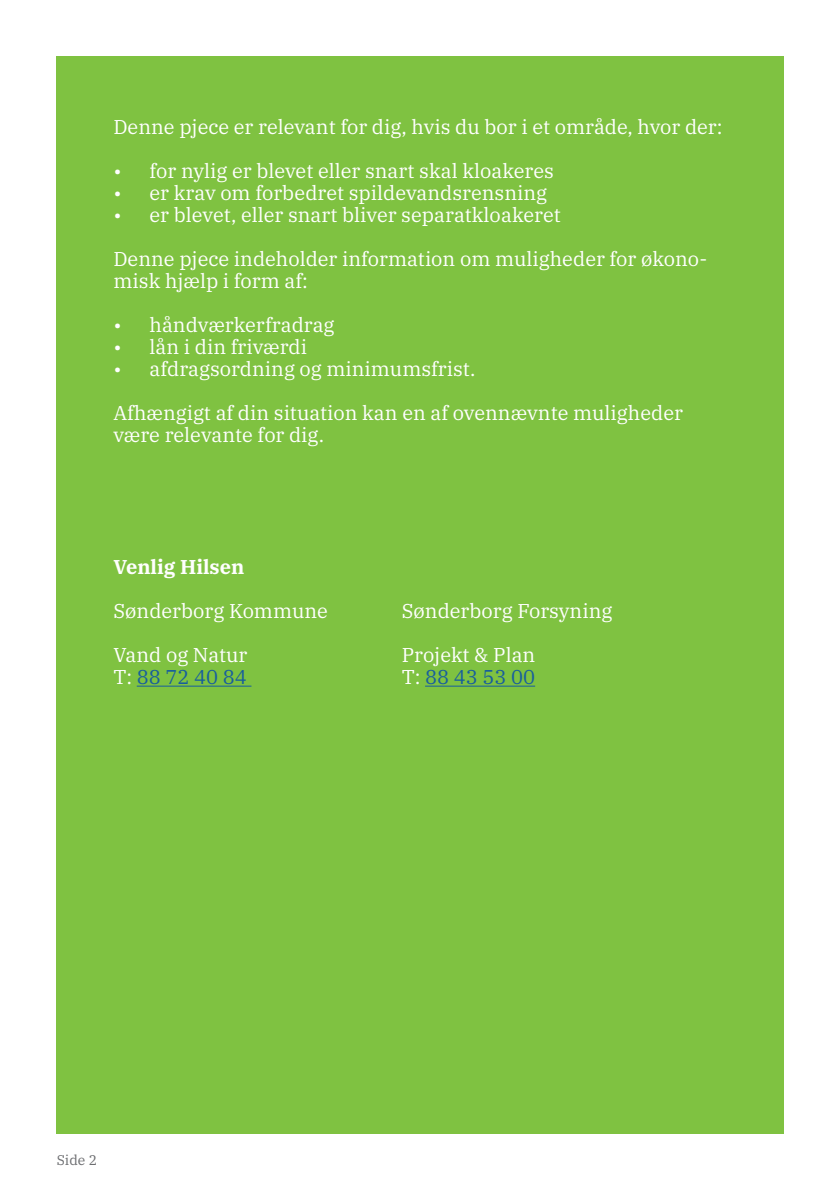
<style>
.page{position:relative;width:840px;height:1191px;background:#fff}
.page>*{position:absolute;margin:0;border:0;box-sizing:border-box;transform-origin:0 0}
.Brødtekst{font:20px/22px "IBM Plex Serif";color:#fff}
.Brødtekst-2{font:20px "IBM Plex Serif";color:#175d9e}
.Brødtekst-3{font:700 20px "IBM Plex Serif";color:#fff}
.t1{font:14px "IBM Plex Serif";color:#6c6d70}
.s1{color:#fff}
</style>
<div class="page">
<div style="left:56px;top:57px;width:726px;height:1077px;background:#7fc241"></div>
<hr style="left:137px;top:685px;width:114px;height:1px;background:#175d9e">
<hr style="left:425px;top:685px;width:110px;height:1px;background:#175d9e">
<p class="Brødtekst" style="left:113px;top:114px;width:610px">Denne pjece er relevant for dig, hvis du bor i et område, hvor der:</p>
<p class="Brødtekst" style="left:113px;top:158px;width:441px">• for nylig er blevet eller snart skal kloakeres</p>
<p class="Brødtekst" style="left:113px;top:180px;width:435px">• er krav om forbedret spildevandsrensning</p>
<p class="Brødtekst" style="left:113px;top:202px;width:448px">• er blevet, eller snart bliver separatkloakeret</p>
<p class="Brødtekst" style="left:113px;top:246px;width:595px">Denne pjece indeholder information om muligheder for økono&shy;misk hjælp i form af:</p>
<p class="Brødtekst" style="left:113px;top:312px;width:222px">• håndværkerfradrag</p>
<p class="Brødtekst" style="left:113px;top:334px;width:195px">• lån i din friværdi</p>
<p class="Brødtekst" style="left:113px;top:356px;width:363px">• afdragsordning og minimumsfrist.</p>
<p class="Brødtekst" style="left:113px;top:400px;width:570px">Afhængigt af din situation kan en af ovennævnte muligheder være relevante for dig.</p>
<p class="Brødtekst-3" style="left:113px;top:551px;width:132px">Venlig Hilsen</p>
<p class="Brødtekst" style="left:113px;top:598px;width:216px">Sønderborg Kommune</p>
<p class="Brødtekst" style="left:401px;top:598px;width:212px">Sønderborg Forsyning</p>
<p class="Brødtekst" style="left:113px;top:642px;width:135px">Vand og Natur</p>
<p class="Brødtekst" style="left:401px;top:642px;width:135px">Projekt &amp; Plan</p>
<p class="Brødtekst-2" style="left:113px;top:661px;width:135px"><span class="s1">T:</span> 88 72 40 84</p>
<p class="Brødtekst-2" style="left:401px;top:661px;width:135px"><span class="s1">T:</span> 88 43 53 00</p>
<p class="t1" style="left:57px;top:1149px;width:42px">Side 2</p>
</div>
